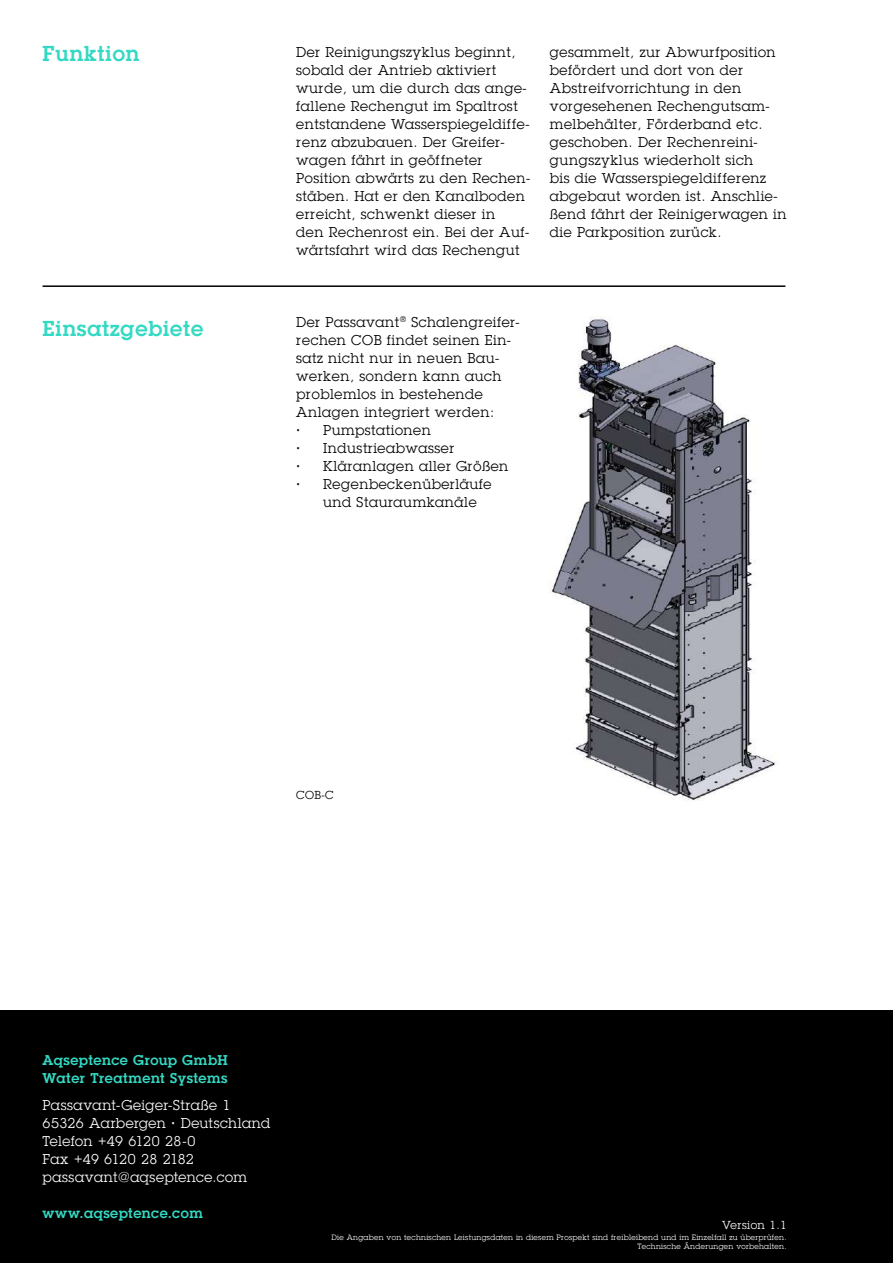
<style>
.page{position:relative;width:893px;height:1263px;background:#fff}
.page>*{position:absolute;margin:0;border:0;box-sizing:border-box;transform-origin:0 0}
.t1{font:600 21px "Lubalin Graph Std";letter-spacing:.04em;color:#34d9c3}
.t2{font:13.8px/18px "Lubalin Graph Std";letter-spacing:.04em;color:#000}
.t3{font:13.8px/18px "Lubalin Graph Std";letter-spacing:.03em;color:#fff}
.t4{font:600 13.8px/18px "Lubalin Graph Std";letter-spacing:.035em;color:#34d9c3}
.t5{font:11.25px "Lubalin Graph Std";letter-spacing:.04em;color:#fff}
.t6{font:11.25px "Lubalin Graph Std";color:#000}
.t7{font:7.5px/9px "Lubalin Graph Std";letter-spacing:.04em;color:#fff;text-align:right}
.s1{font-weight:600}
</style>
<div class="page">
<div style="left:0;top:1010px;width:893px;height:253px;background:#000"></div>
<hr style="left:43px;top:285px;width:742px;height:2px;background:#000">
<img style="left:550px;top:317px;width:226px;height:484px">
<h1 class="t1" style="left:43px;top:40px;width:98px">Funktion</h1>
<p class="t2" style="left:296px;top:43px;width:236px">Der Reinigungszyklus beginnt, sobald der Antrieb aktiviert wurde, um die durch das ange&shy;fallene Rechengut im Spaltrost entstandene Wasserspiegeldiffe&shy;renz abzubauen. Der Greifer&shy;wagen fährt in geöffneter<br>Position abwärts zu den Rechen&shy;stäben. Hat er den Kanalboden erreicht, schwenkt dieser in<br>den Rechenrost ein. Bei der Auf&shy;wärtsfahrt wird das Rechengut</p>
<p class="t2" style="left:550px;top:43px;width:238px">gesammelt, zur Abwurfposition befördert und dort von der<br>Abstreifvorrichtung in den vorgesehenen Rechengutsam&shy;melbehälter, Förderband etc. geschoben. Der Rechenreini&shy;gungszyklus wiederholt sich<br>bis die Wasserspiegeldifferenz abgebaut worden ist. Anschlie&shy;ßend fährt der Reinigerwagen in die Parkposition zurück.</p>
<h1 class="t1" style="left:43px;top:314px;width:162px">Einsatzgebiete</h1>
<p class="t2" style="left:296px;top:313px;width:225px">Der Passavant<sup>®</sup> Schalengreifer-</p>
<p class="t2" style="left:296px;top:331px;width:216px">rechen COB findet seinen Ein-</p>
<p class="t2" style="left:296px;top:349px;width:205px">satz nicht nur in neuen Bau-</p>
<p class="t2" style="left:296px;top:367px;width:207px">werken, sondern kann auch</p>
<p class="t2" style="left:296px;top:385px;width:188px">problemlos in bestehende</p>
<p class="t2" style="left:296px;top:403px;width:200px">Anlagen integriert werden:</p>
<p class="t2" style="left:296px;top:421px;width:136px"><span class="s1">·</span> Pumpstationen</p>
<p class="t2" style="left:296px;top:439px;width:160px"><span class="s1">·</span> Industrieabwasser</p>
<p class="t2" style="left:296px;top:457px;width:214px"><span class="s1">·</span> Kläranlagen aller Größen</p>
<p class="t2" style="left:296px;top:475px;width:197px"><span class="s1">·</span> Regenbeckenüberläufe</p>
<p class="t2" style="left:323px;top:493px;width:155px">und Stauraumkanäle</p>
<p class="t6" style="left:296px;top:788px;width:39px">COB-C</p>
<p class="t4" style="left:43px;top:1051px;width:187px">Aqseptence Group GmbH<br>Water Treatment Systems</p>
<p class="t3" style="left:43px;top:1096px;width:229px">Passavant-Geiger-Straße 1<br>65326 Aarbergen <span class="s1">∙</span> Deutschland<br>Telefon +49 6120 28-0<br>Fax +49 6120 28 2182 passavant@aqseptence.com</p>
<p class="t4" style="left:43px;top:1204px;width:162px">www.aqseptence.com</p>
<p class="t5" style="left:722px;top:1217px;width:66px">Version 1.1</p>
<p class="t7" style="left:332px;top:1233px;width:457px">Die Angaben von technischen Leistungsdaten in diesem Prospekt sind freibleibend und im Einzelfall zu überprüfen.<br>Technische Änderungen vorbehalten.</p>
</div>
